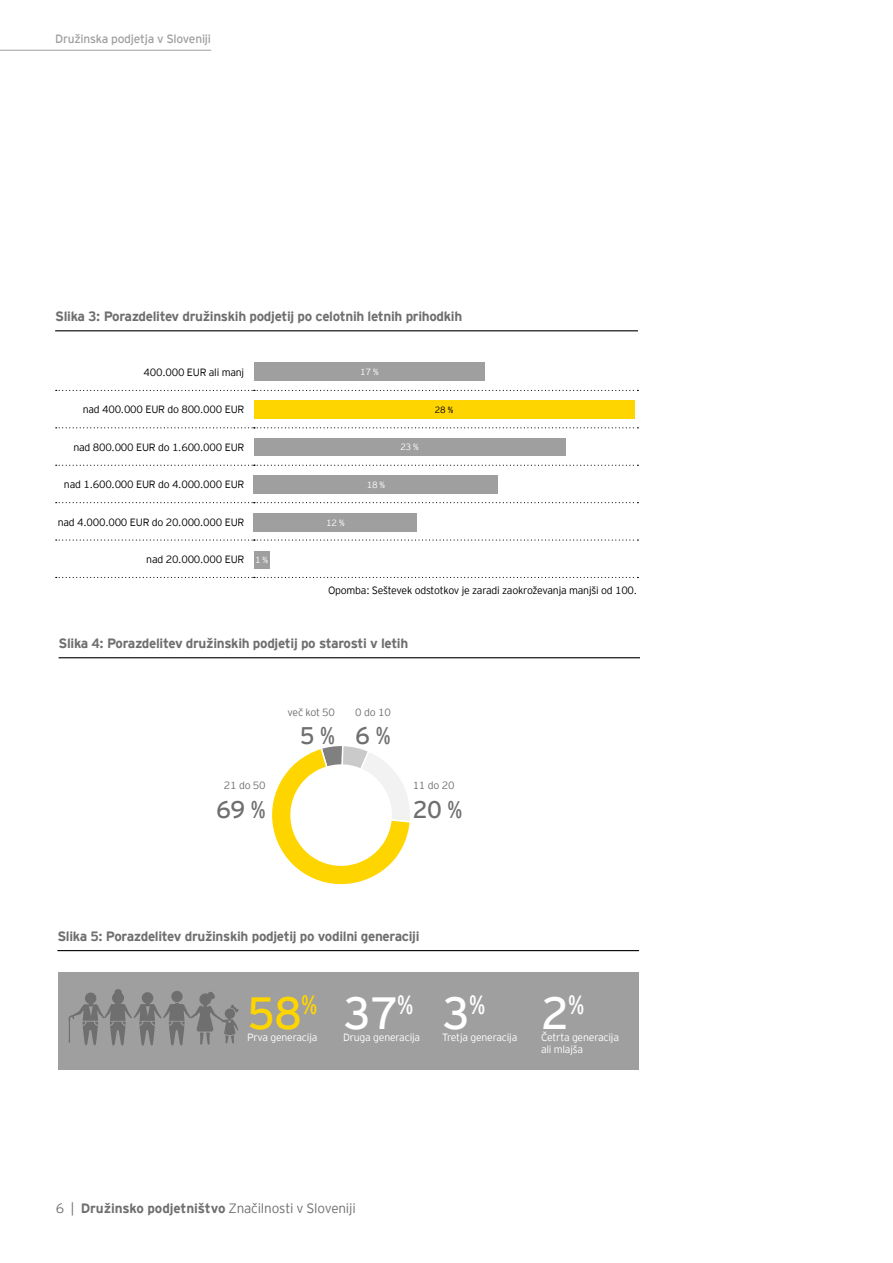
<style>
.page{position:relative;width:893px;height:1263px;background:#fff}
.page>*{position:absolute;margin:0;border:0;box-sizing:border-box;transform-origin:0 0}
.t1{font:45px "EY Interstate";color:#fff}
.t2{font:45px "EY Interstate";color:#ffd500}
.t3{font:24px "EY Interstate";color:#706f6f}
.t4{font:700 13.5px "EY Interstate";letter-spacing:-.025em;color:#706f6f}
.t5{font:300 13.5px "EY Interstate";letter-spacing:-.015em;color:#706f6f}
.t6{font:12px "EY Interstate";letter-spacing:-.02em;color:#9f9f9f}
.t7{font:300 10.5px "EY Interstate";letter-spacing:-.02em;color:#000}
.t8{font:300 10.5px/12px "EY Interstate";letter-spacing:-.02em;color:#fff}
.t9{font:300 10.5px "EY Interstate";letter-spacing:-.02em;color:#706f6f}
.t10{font:300 9px "EY Interstate";letter-spacing:-.02em;color:#fff}
.t11{font:300 9px "EY Interstate";color:#000}
.s1{font-weight:700}
</style>
<div class="page">
<hr style="left:0;top:50px;width:211px;height:1px;background:#9f9f9f">
<div style="left:58px;top:972px;width:580px;height:98px;background:#9f9f9f"></div>
<hr style="left:57px;top:950px;width:582px;height:1px;background:#000">
<svg style="left:69px;top:989px;width:170px;height:56px"></svg>
<hr style="left:59px;top:657px;width:581px;height:1px;background:#000">
<svg style="left:56px;top:390px;width:582px;height:1px"></svg>
<svg style="left:56px;top:427px;width:582px;height:1px"></svg>
<svg style="left:56px;top:465px;width:582px;height:1px"></svg>
<svg style="left:56px;top:502px;width:582px;height:1px"></svg>
<svg style="left:56px;top:539px;width:582px;height:2px"></svg>
<svg style="left:56px;top:577px;width:582px;height:1px"></svg>
<div style="left:254px;top:362px;width:231px;height:18px;background:#9f9f9f"></div>
<div style="left:254px;top:400px;width:380px;height:18px;background:#ffd500"></div>
<div style="left:254px;top:438px;width:311px;height:17px;background:#9f9f9f"></div>
<div style="left:254px;top:475px;width:244px;height:18px;background:#9f9f9f"></div>
<div style="left:254px;top:513px;width:163px;height:18px;background:#9f9f9f"></div>
<div style="left:254px;top:551px;width:15px;height:18px;background:#9f9f9f"></div>
<hr style="left:55px;top:330px;width:583px;height:1px;background:#000">
<svg style="left:272px;top:746px;width:138px;height:139px"></svg>
<p class="t6" style="left:55px;top:31px;width:157px">Družinska podjetja v Sloveniji</p>
<p class="t4" style="left:55px;top:307px;width:409px">Slika 3: Porazdelitev družinskih podjetij po celotnih letnih prihodkih</p>
<p class="t7" style="left:143px;top:364px;width:102px">400.000 EUR ali manj</p>
<p class="t7" style="left:83px;top:402px;width:163px">nad 400.000 EUR do 800.000 EUR</p>
<p class="t7" style="left:73px;top:439px;width:173px">nad 800.000 EUR do 1.600.000 EUR</p>
<p class="t7" style="left:64px;top:477px;width:182px">nad 1.600.000 EUR do 4.000.000 EUR</p>
<p class="t7" style="left:58px;top:514px;width:188px">nad 4.000.000 EUR do 20.000.000 EUR</p>
<p class="t7" style="left:146px;top:552px;width:100px">nad 20.000.000 EUR</p>
<p class="t10" style="left:255px;top:554px;width:15px">1 %</p>
<p class="t10" style="left:326px;top:516px;width:20px">12 %</p>
<p class="t10" style="left:360px;top:365px;width:20px">17 %</p>
<p class="t10" style="left:367px;top:478px;width:20px">18 %</p>
<p class="t10" style="left:400px;top:440px;width:20px">23 %</p>
<p class="t11" style="left:435px;top:403px;width:20px">28 %</p>
<p class="t7" style="left:328px;top:583px;width:311px">Opomba: Seštevek odstotkov je zaradi zaokroževanja manjši od 100.</p>
<p class="t4" style="left:59px;top:634px;width:351px">Slika 4: Porazdelitev družinskih podjetij po starosti v letih</p>
<p class="t9" style="left:224px;top:778px;width:43px">21 do 50</p>
<h2 class="t3" style="left:216px;top:792px;width:51px">69 %</h2>
<p class="t9" style="left:288px;top:705px;width:49px">več kot 50</p>
<h2 class="t3" style="left:300px;top:719px;width:37px">5 %</h2>
<p class="t9" style="left:355px;top:705px;width:37px">0 do 10</p>
<h2 class="t3" style="left:355px;top:719px;width:37px">6 %</h2>
<p class="t9" style="left:413px;top:778px;width:43px">11 do 20</p>
<h2 class="t3" style="left:413px;top:792px;width:51px">20 %</h2>
<p class="t4" style="left:57px;top:926px;width:364px">Slika 5: Porazdelitev družinskih podjetij po vodilni generaciji</p>
<h1 class="t2" style="left:247px;top:981px;width:72px">58<sup>%</sup></h1>
<p class="t8" style="left:247px;top:1031px;width:72px">Prva generacija</p>
<h1 class="t1" style="left:343px;top:981px;width:72px">37<sup>%</sup></h1>
<p class="t8" style="left:343px;top:1031px;width:79px">Druga generacija</p>
<h1 class="t1" style="left:442px;top:981px;width:45px">3<sup>%</sup></h1>
<p class="t8" style="left:442px;top:1031px;width:77px">Tretja generacija</p>
<h1 class="t1" style="left:541px;top:981px;width:45px">2<sup>%</sup></h1>
<p class="t8" style="left:541px;top:1031px;width:79px">Četrta generacija ali mlajša</p>
<p class="t5" style="left:56px;top:1199px;width:301px">6 | <span class="s1">Družinsko podjetništvo</span> Značilnosti v Sloveniji</p>
</div>
